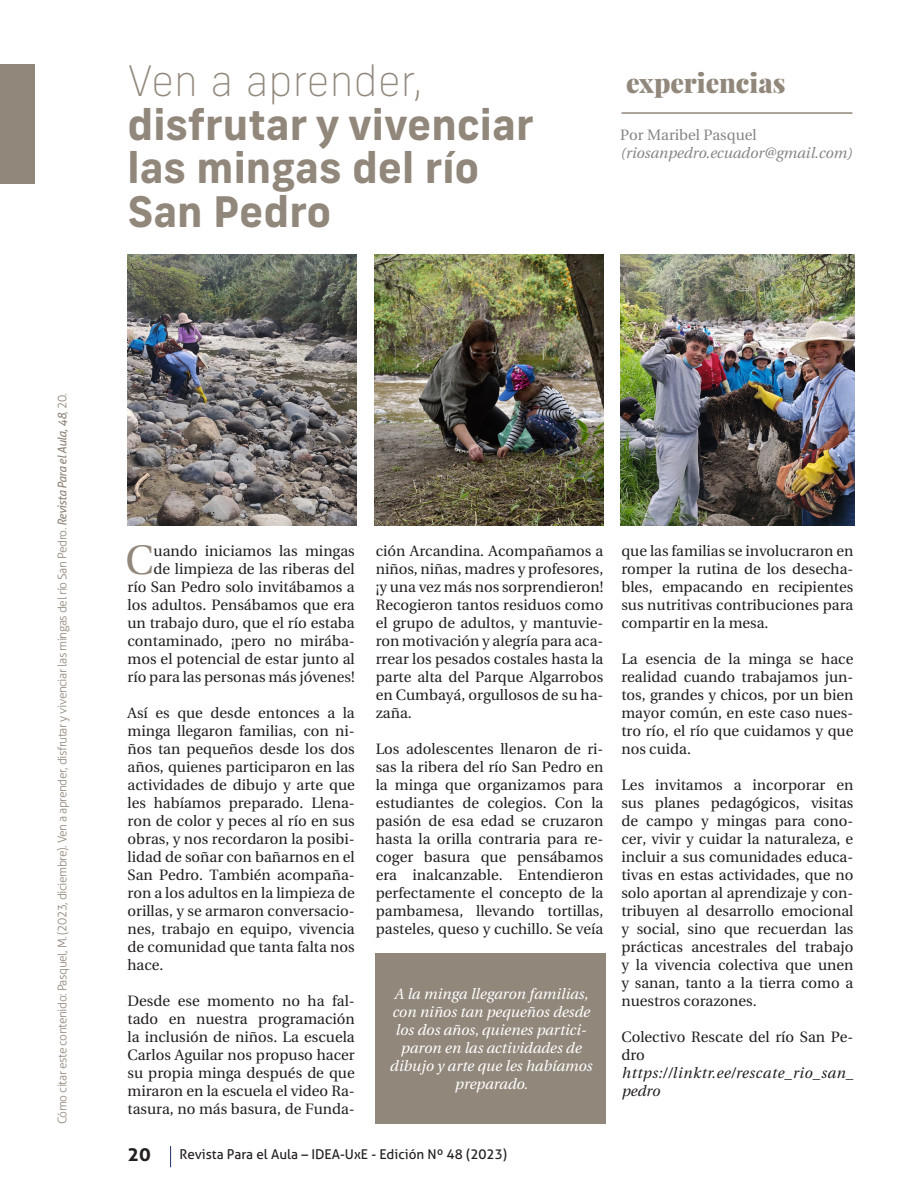
<style>
.page{position:relative;width:918px;height:1188px;background:#fff}
.page>*{position:absolute;margin:0;border:0;box-sizing:border-box;transform-origin:0 0}
.t1{font:700 42px/43.5px "New Frank";color:#91877b}
.t2{font:100 42px "New Frank";color:#91877b}
.t3{font:40.95px "Linguistics Pro";color:#91877b}
.t4{font:900 27px "Playfair Display";color:#91877b}
.t5{font:700 19.5px "Aller";color:#231f20}
.t6{font:15px/18px "Linguistics Pro";color:#231f20;text-align:justify}
.t7{font:italic 15px/18px "Linguistics Pro";color:#fff;text-align:center}
.t8{font:italic 15px/18px "Linguistics Pro";letter-spacing:.035em;color:#231f20}
.t9{font:italic 15px "Linguistics Pro";color:#868686}
.t10{font:15px "Linguistics Pro";color:#868686}
.t11{font:13.5px "Aller";color:#231f20}
.t12{font:300 12px "Aller";letter-spacing:-.04em;color:#91877b}
.s1{font-weight:400;font-style:italic}
</style>
<div class="page">
<svg style="left:170px;top:1146px;width:1px;height:21px"></svg>
<div style="left:376px;top:953px;width:230px;height:171px;background:#91877b"></div>
<hr style="left:588px;top:0;width:1px;height:235px;background:#91877b">
<hr style="left:621px;top:112px;width:231px;height:2px;background:#91877b">
<div style="left:0;top:64px;width:34px;height:119px;background:#91877b"></div>
<img style="left:128px;top:255px;width:229px;height:271px">
<img style="left:375px;top:255px;width:228px;height:271px">
<img style="left:620px;top:255px;width:234px;height:271px">
<h1 class="t2" style="left:128px;top:56px;width:297px">Ven a aprender,</h1>
<h1 class="t1" style="left:128px;top:102px;width:408px">disfrutar y vivenciar las mingas del río<br>San Pedro</h1>
<h3 class="t4" style="left:626px;top:66px;width:161px">experiencias</h3>
<p class="t10" style="left:620px;top:123px;width:138px">Por Maribel Pasquel</p>
<p class="t9" style="left:620px;top:141px;width:234px">(riosanpedro.ecuador@gmail.com)</p>
<p class="t12" style="left:55px;top:1124px;width:733px;rotate:-90deg">Cómo citar este contenido: Pasquel, M. (2023, diciembre). Ven a aprender, disfrutar y vivenciar las mingas del río San Pedro. <span class="s1">Revista Para el Aula, 48</span>, 20.</p>
<p class="t6" style="left:128px;top:542px;width:229px;text-align:right">uando iniciamos las mingas<br>de limpieza de las riberas del<br>río San Pedro solo invitábamos a los adultos. Pensábamos que era un trabajo duro, que el río estaba contaminado, ¡pero no mirába&shy;mos el potencial de estar junto al río para las personas más jóvenes!</p>
<p class="t6" style="left:128px;top:704px;width:229px">Así es que desde entonces a la minga llegaron familias, con ni&shy;ños tan pequeños desde los dos años, quienes participaron en las actividades de dibujo y arte que les habíamos preparado. Llena&shy;ron de color y peces al río en sus obras, y nos recordaron la posibi&shy;lidad de soñar con bañarnos en el San Pedro. También acompaña&shy;ron a los adultos en la limpieza de orillas, y se armaron conversacio&shy;nes, trabajo en equipo, vivencia de comunidad que tanta falta nos hace.</p>
<p class="t6" style="left:128px;top:992px;width:229px">Desde ese momento no ha fal&shy;tado en nuestra programación la inclusión de niños. La escuela Carlos Aguilar nos propuso hacer su propia minga después de que miraron en la escuela el video Ra&shy;tasura, no más basura, de Funda-</p>
<h2 class="t3" style="left:126px;top:528px;width:30px">C</h2>
<p class="t6" style="left:376px;top:542px;width:229px">ción Arcandina. Acompañamos a niños, niñas, madres y profesores, ¡y una vez más nos sorprendieron!<br>Recogieron tantos residuos como el grupo de adultos, y mantuvie&shy;ron motivación y alegría para aca&shy;rrear los pesados costales hasta la parte alta del Parque Algarrobos en Cumbayá, orgullosos de su ha&shy;zaña.</p>
<p class="t6" style="left:376px;top:740px;width:229px">Los adolescentes llenaron de ri&shy;sas la ribera del río San Pedro en la minga que organizamos para estudiantes de colegios. Con la pasión de esa edad se cruzaron hasta la orilla contraria para re&shy;coger basura que pensábamos era inalcanzable. Entendieron perfectamente el concepto de la pambamesa, llevando tortillas, pasteles, queso y cuchillo. Se veía</p>
<p class="t7" style="left:390px;top:984px;width:204px">A la minga llegaron familias, con niños tan pequeños desde los dos años, quienes partici&shy;paron en las actividades de dibujo y arte que les habíamos preparado.</p>
<h3 class="t5" style="left:128px;top:1143px;width:25px">20</h3>
<p class="t11" style="left:180px;top:1147px;width:329px">Revista Para el Aula – IDEA-UxE - Edición Nº 48 (2023)</p>
<p class="t6" style="left:621px;top:542px;width:233px">que las familias se involucraron en romper la rutina de los desecha&shy;bles, empacando en recipientes sus nutritivas contribuciones para compartir en la mesa.</p>
<p class="t6" style="left:621px;top:650px;width:233px">La esencia de la minga se hace realidad cuando trabajamos jun&shy;tos, grandes y chicos, por un bien mayor común, en este caso nues&shy;tro río, el río que cuidamos y que nos cuida.</p>
<p class="t6" style="left:621px;top:776px;width:233px">Les invitamos a incorporar en sus planes pedagógicos, visitas de campo y mingas para cono&shy;cer, vivir y cuidar la naturaleza, e incluir a sus comunidades educa&shy;tivas en estas actividades, que no solo aportan al aprendizaje y con&shy;tribuyen al desarrollo emocional y social, sino que recuerdan las prácticas ancestrales del trabajo y la vivencia colectiva que unen y sanan, tanto a la tierra como a nuestros corazones.</p>
<p class="t6" style="left:621px;top:1028px;width:233px">Colectivo Rescate del río San Pe&shy;dro</p>
<p class="t8" style="left:621px;top:1063px;width:234px">https://linktr.ee/rescate_rio_san_ pedro</p>
</div>
